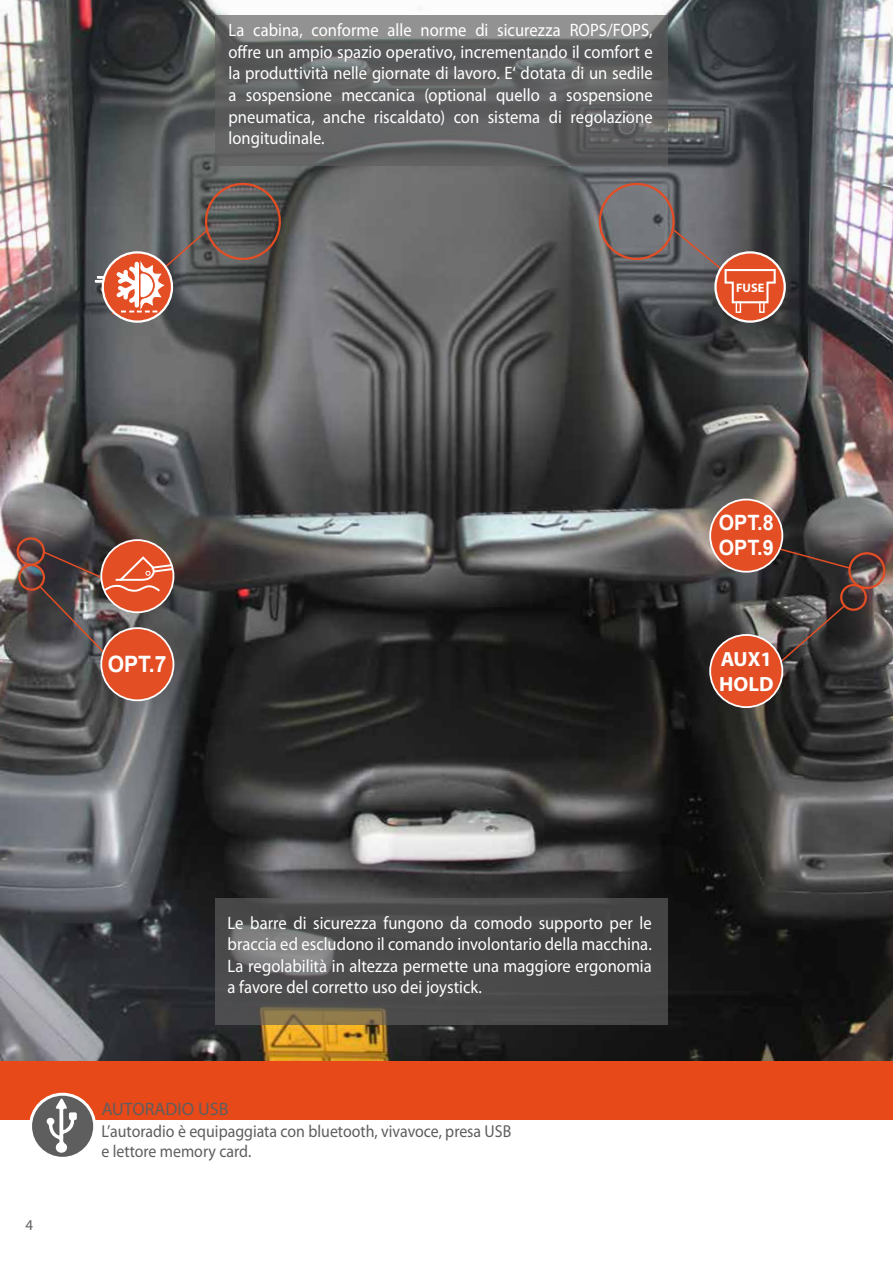
<style>
.page{position:relative;width:893px;height:1263px;background:#fff}
.page>*{position:absolute;margin:0;border:0;box-sizing:border-box;transform-origin:0 0}
.t1{font:700 22.5px "Arial";color:#fff;scale:.94 1}
.t2{font:700 21.15px/25.3px "Arial";color:#fff;scale:.94 1}
.t3{font:700 20.55px/24.8px "Myriad Pro";color:#fff}
.t4{font:18px/21.6px "Myriad Pro";letter-spacing:.005em;color:#fff;text-align:justify;scale:.92 1}
.t5{font:18px "Myriad Pro";color:#5f5e5e}
.t6{font:17.25px "Myriad Pro";color:#5f5e5e;scale:.92 1}
.t7{font:15px "Myriad Pro";color:#5f5e5e}
.t8{font:700 12.3px "Myriad Pro";color:#fff}
</style>
<div class="page">
<img style="left:0;top:0;width:893px;height:1062px">
<div style="left:0;top:1095px;width:893px;height:24px;background:#e84919"></div>
<div style="left:0;top:1086px;width:893px;height:24px;background:#e84919"></div>
<div style="left:0;top:1062px;width:893px;height:24px;background:#e84919"></div>
<svg style="left:31px;top:1094px;width:64px;height:64px"></svg>
<div style="left:29px;top:1093px;width:67px;height:67px;border:3px solid #fff;border-radius:50%"></div>
<svg style="left:46px;top:1098px;width:31px;height:55px"></svg>
<svg style="left:215px;top:15px;width:453px;height:151px;background:#666767"></svg>
<svg style="left:215px;top:899px;width:453px;height:126px;background:#504f4d"></svg>
<hr style="left:892px;top:0;width:1px;height:209px;background:#2f3234">
<svg style="left:747px;top:603px;width:100px;height:89px;background:#484442"></svg>
<div style="left:97px;top:276px;width:16px;height:3px;border:2px solid #fff"></div>
<div style="left:95px;top:280px;width:16px;height:3px;border:2px solid #fff"></div>
<svg style="left:103px;top:252px;width:69px;height:70px"></svg>
<div style="left:102px;top:251px;width:71px;height:72px;border:2px solid #fff;border-radius:50%"></div>
<svg style="left:109px;top:228px;width:100px;height:88px;background:#97736a"></svg>
<svg style="left:715px;top:252px;width:70px;height:70px"></svg>
<div style="left:714px;top:251px;width:72px;height:72px;border:2px solid #fff;border-radius:50%"></div>
<svg style="left:672px;top:228px;width:104px;height:83px;background:#906257"></svg>
<div style="left:736px;top:302px;width:5px;height:11px;border:1px solid #fff"></div>
<div style="left:759px;top:302px;width:6px;height:11px;border:1px solid #fff"></div>
<div style="left:205px;top:183px;width:76px;height:77px;border:2px solid #e44e25;border-radius:50%"></div>
<div style="left:17px;top:537px;width:28px;height:29px;border:2px solid #e44e25;border-radius:50%"></div>
<div style="left:18px;top:564px;width:27px;height:27px;border:2px solid #e44e25;border-radius:50%"></div>
<div style="left:599px;top:183px;width:76px;height:77px;border:2px solid #e44e25;border-radius:50%"></div>
<svg style="left:101px;top:540px;width:72px;height:72px"></svg>
<div style="left:710px;top:635px;width:72px;height:72px;background:#e44e25;border-radius:50%"></div>
<div style="left:709px;top:634px;width:74px;height:74px;border:2px solid #fff;border-radius:50%"></div>
<div style="left:848px;top:552px;width:37px;height:37px;border:2px solid #e44e25;border-radius:50%"></div>
<div style="left:840px;top:584px;width:27px;height:27px;border:2px solid #e44e25;border-radius:50%"></div>
<svg style="left:37px;top:550px;width:135px;height:118px;background:#7f574e"></svg>
<div style="left:101px;top:628px;width:72px;height:72px;background:#e44e25;border-radius:50%"></div>
<div style="left:100px;top:627px;width:74px;height:74px;border:2px solid #fff;border-radius:50%"></div>
<svg style="left:725px;top:533px;width:127px;height:37px;background:#413938"></svg>
<div style="left:710px;top:499px;width:72px;height:73px;background:#e44e25;border-radius:50%"></div>
<div style="left:709px;top:499px;width:74px;height:74px;border:2px solid #fff;border-radius:50%"></div>
<p class="t4" style="left:228px;top:19px;width:463px">La cabina, conforme alle norme di sicurezza ROPS/FOPS, offre un ampio spazio operativo, incrementando il comfort e la produttività nelle giornate di lavoro. E‘ dotata di un sedile a sospensione meccanica (optional quello a sospensione pneumatica, anche riscaldato) con sistema di regolazione longitudinale.</p>
<p class="t8" style="left:736px;top:280px;width:30px">FUSE</p>
<p class="t1" style="left:108px;top:648px;width:64px">OPT.7</p>
<p class="t2" style="left:719px;top:510px;width:60px">OPT.8<br>OPT.9</p>
<p class="t3" style="left:719px;top:646px;width:56px">AUX1<br>HOLD</p>
<p class="t7" style="left:26px;top:1216px;width:9px">4</p>
<p class="t4" style="left:227px;top:911px;width:463px">Le barre di sicurezza fungono da comodo supporto per le braccia ed escludono il comando involontario della macchina.<br>La regolabilità in altezza permette una maggiore ergonomia a favore del corretto uso dei joystick.</p>
<p class="t5" style="left:102px;top:1098px;width:128px">AUTORADIO USB</p>
<p class="t6" style="left:101px;top:1120px;width:447px">L’autoradio è equipaggiata con bluetooth, vivavoce, presa USB</p>
<p class="t6" style="left:101px;top:1141px;width:164px">e lettore memory card.</p>
</div>
